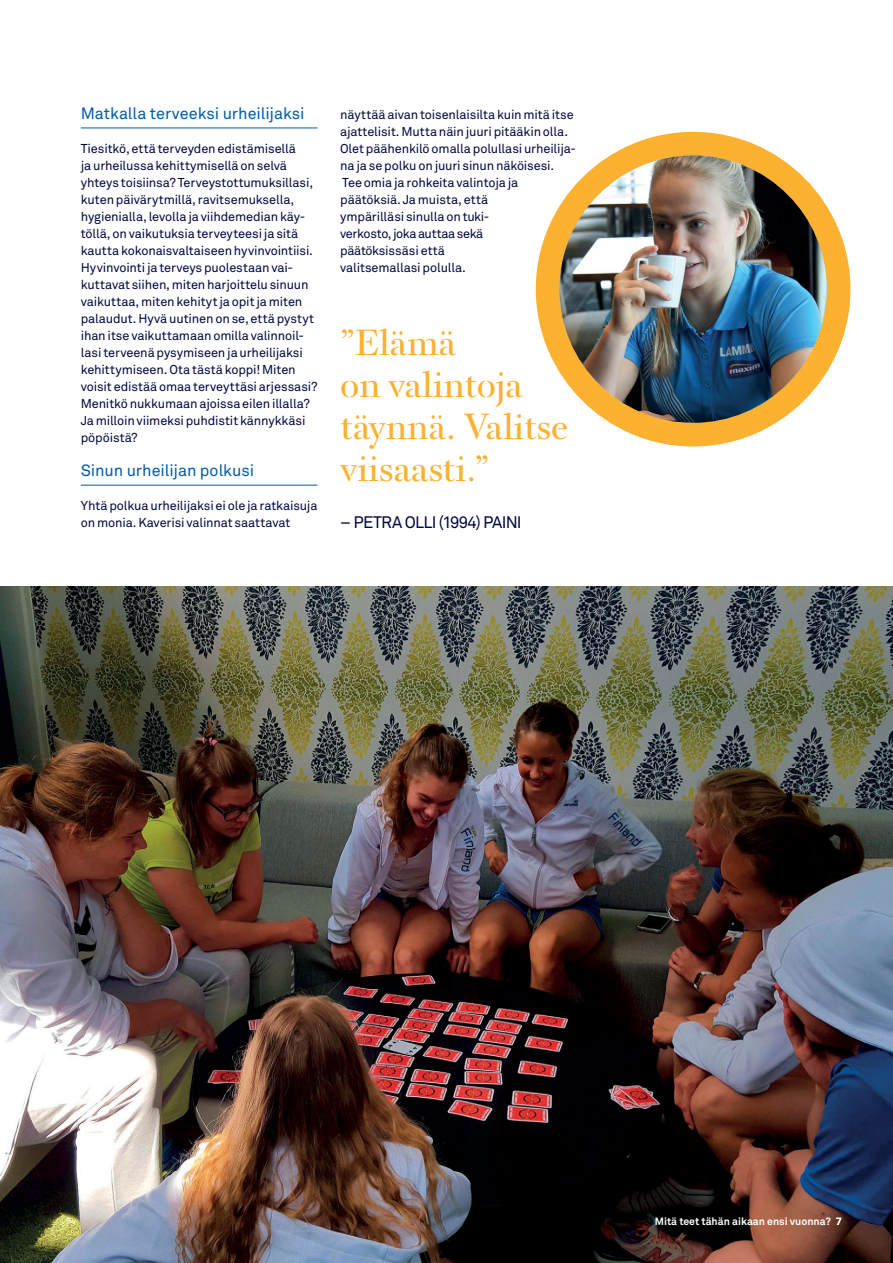
<style>
.page{position:relative;width:893px;height:1263px;background:#fff}
.page>*{position:absolute;margin:0;border:0;box-sizing:border-box;transform-origin:0 0}
.t1{font:33px/42px "Bery Roman";letter-spacing:-.01em;color:#fcb131}
.t2{font:16.5px "Akkurat Pro";letter-spacing:-.04em;color:#000640}
.t3{font:16.2px "Akkurat Pro";letter-spacing:-.005em;color:#005baa}
.t4{font:12.75px/17px "Akkurat Pro";letter-spacing:-.01em;color:#000640}
.t5{font:700 10.5px "Akkurat Pro";color:#fff}
</style>
<div class="page">
<img style="left:0;top:587px;width:893px;height:676px">
<hr style="left:81px;top:128px;width:236px;height:1px;background:#005baa">
<hr style="left:81px;top:485px;width:236px;height:1px;background:#005baa">
<div style="left:536px;top:132px;width:314px;height:314px;background:#fcb131;border-radius:50%"></div>
<img style="left:559px;top:155px;width:268px;height:268px;border-radius:134px">
<p class="t3" style="left:81px;top:104px;width:225px">Matkalla terveeksi urheilijaksi</p>
<p class="t4" style="left:81px;top:141px;width:238px">Tiesitkö, että terveyden edistämisellä<br>ja urheilussa kehittymisellä on selvä yhteys toisiinsa? Terveystottumuksillasi, kuten päivärytmillä, ravitsemuksella, hygienialla, levolla ja viihdemedian käy&shy;töllä, on vaikutuksia terveyteesi ja sitä kautta kokonaisvaltaiseen hyvinvointiisi.<br>Hyvinvointi ja terveys puolestaan vai&shy;kuttavat siihen, miten harjoittelu sinuun vaikuttaa, miten kehityt ja opit ja miten palaudut. Hyvä uutinen on se, että pystyt ihan itse vaikuttamaan omilla valinnoil&shy;lasi terveenä pysymiseen ja urheilijaksi kehittymiseen. Ota tästä koppi! Miten voisit edistää omaa terveyttäsi arjessasi?<br>Menitkö nukkumaan ajoissa eilen illalla?<br>Ja milloin viimeksi puhdistit kännykkäsi pöpöistä?</p>
<p class="t3" style="left:81px;top:461px;width:175px">Sinun urheilijan polkusi</p>
<p class="t4" style="left:81px;top:498px;width:238px">Yhtä polkua urheilijaksi ei ole ja ratkaisuja on monia. Kaverisi valinnat saattavat</p>
<p class="t4" style="left:340px;top:106px;width:237px">näyttää aivan toisenlaisilta kuin mitä itse ajattelisit. Mutta näin juuri pitääkin olla.<br>Olet päähenkilö omalla polullasi urheilija&shy;na ja se polku on juuri sinun näköisesi.<br>Tee omia ja rohkeita valintoja ja päätöksiä. Ja muista, että<br>ympärilläsi sinulla on tuki-<br>verkosto, joka auttaa sekä<br>päätöksissäsi että<br>valitsemallasi polulla.</p>
<h1 class="t1" style="left:340px;top:322px;width:230px">”Elämä<br>on valintoja täynnä. Valitse viisaasti.”</h1>
<p class="t2" style="left:340px;top:512px;width:183px">– PETRA OLLI (1994) PAINI</p>
<p class="t5" style="left:655px;top:1214px;width:189px">Mitä teet tähän aikaan ensi vuonna? 7</p>
</div>
